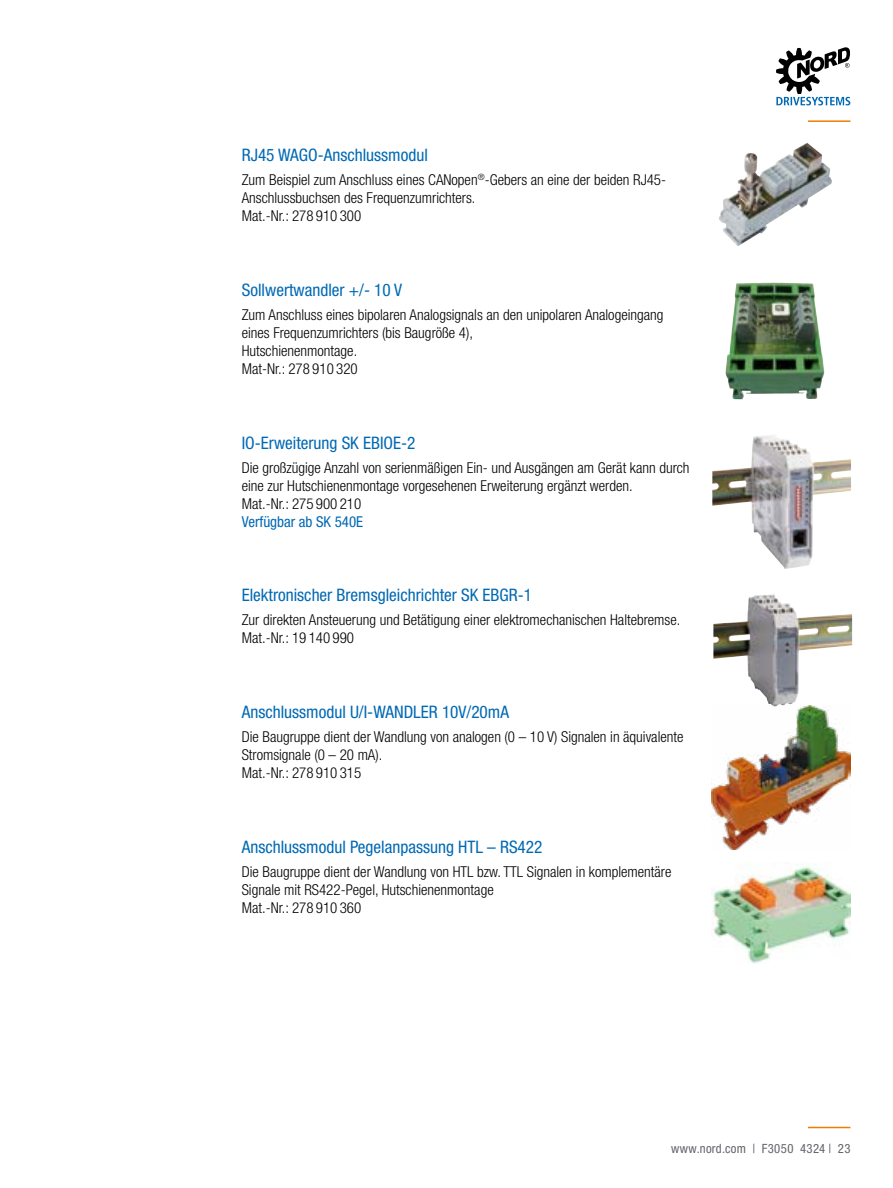
<style>
.page{position:relative;width:893px;height:1188px;background:#fff}
.page>*{position:absolute;margin:0;border:0;box-sizing:border-box;transform-origin:0 0}
.t1{font:condensed 17.25px "Helvetica Neue LT Pro";color:#0069b4}
.t2{font:300 condensed 15px/18px "Helvetica Neue LT Pro";color:#000}
.t3{font:condensed 15px "Helvetica Neue LT Pro";color:#0069b4}
.t4{font:condensed 12.75px "Helvetica Neue LT Pro";letter-spacing:.025em;color:#63656a}
</style>
<div class="page">
<hr style="left:808px;top:1127px;width:42px;height:1px;background:#ef7d00">
<hr style="left:808px;top:120px;width:42px;height:2px;background:#ef7d00">
<svg style="left:776px;top:47px;width:74px;height:58px"></svg>
<img style="left:725px;top:283px;width:52px;height:96px">
<img style="left:719px;top:143px;width:113px;height:103px">
<img style="left:712px;top:435px;width:139px;height:134px">
<img style="left:713px;top:594px;width:139px;height:111px">
<img style="left:712px;top:705px;width:138px;height:145px">
<img style="left:712px;top:863px;width:138px;height:100px">
<p class="t1" style="left:242px;top:145px;width:188px">RJ45 WAGO-Anschlussmodul</p>
<p class="t2" style="left:242px;top:171px;width:426px">Zum Beispiel zum Anschluss eines CANopen<sup>®</sup>-Gebers an eine der beiden RJ45-<br>Anschlussbuchsen des Frequenzumrichters.<br>Mat.-Nr.: 278 910 300</p>
<p class="t1" style="left:242px;top:280px;width:162px">Sollwertwandler +/- 10 V</p>
<p class="t2" style="left:242px;top:305px;width:423px">Zum Anschluss eines bipolaren Analogsignals an den unipolaren Analogeingang eines Frequenzumrichters (bis Baugröße 4),<br>Hutschienenmontage.<br>Mat-Nr.: 278 910 320</p>
<p class="t1" style="left:242px;top:432px;width:175px">IO-Erweiterung SK EBIOE-2</p>
<p class="t2" style="left:242px;top:458px;width:449px">Die großzügige Anzahl von serienmäßigen Ein- und Ausgängen am Gerät kann durch eine zur Hutschienenmontage vorgesehenen Erweiterung ergänzt werden.<br>Mat.-Nr.: 275 900 210</p>
<p class="t3" style="left:242px;top:513px;width:123px">Verfügbar ab SK 540E</p>
<p class="t1" style="left:242px;top:585px;width:292px">Elektronischer Bremsgleichrichter SK EBGR-1</p>
<p class="t2" style="left:242px;top:611px;width:440px">Zur direkten Ansteuerung und Betätigung einer elektromechanischen Haltebremse.<br>Mat.-Nr.: 19 140 990</p>
<p class="t1" style="left:242px;top:702px;width:269px">Anschlussmodul U/I-WANDLER 10V/20mA</p>
<p class="t2" style="left:242px;top:728px;width:443px">Die Baugruppe dient der Wandlung von analogen (0 – 10 V) Signalen in äquivalente<br>Stromsignale (0 – 20 mA).<br>Mat.-Nr.: 278 910 315</p>
<p class="t1" style="left:242px;top:837px;width:302px">Anschlussmodul Pegelanpassung HTL – RS422</p>
<p class="t2" style="left:242px;top:862px;width:431px">Die Baugruppe dient der Wandlung von HTL bzw. TTL Signalen in komplementäre<br>Signale mit RS422-Pegel, Hutschienenmontage<br>Mat.-Nr.: 278 910 360</p>
<p class="t4" style="left:671px;top:1141px;width:181px">www.nord.com | F3050 4324 | 23</p>
</div>
